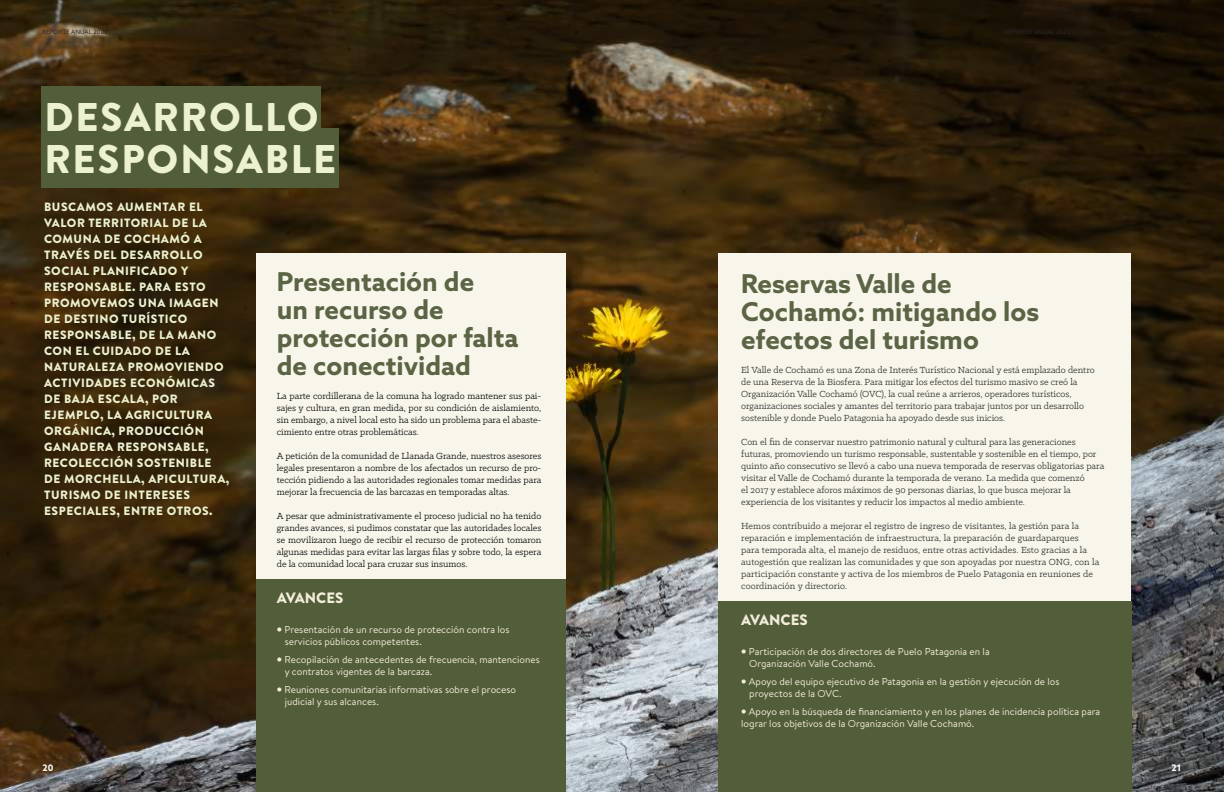
<style>
.page{position:relative;width:1224px;height:792px;background:#fff}
.page>*{position:absolute;margin:0;border:0;box-sizing:border-box;transform-origin:0 0}
.t1{font:900 40px/42px "Brandon Text";letter-spacing:.045em;color:#ecf1d0}
.t2{font:700 26px/28px "Azo Sans";color:#5b6444}
.t3{font:900 15px "Brandon Text";color:#f3edd9}
.t4{font:900 12px/16px "Brandon Text";letter-spacing:.045em;color:#ecf1d0}
.t5{font:10px/12px "Klinic Slab";color:#272726}
.t6{font:10px/12px "Klinic Slab";color:#000;text-align:justify}
.t7{font:10px/12px "Brandon Text";color:#f3edd9}
.t8{font:700 9px "Azo Sans";color:#fff}
.s1{font-family:"Museo Sans 900"}
</style>
<div class="page">
<img style="left:0;top:0;width:1224px;height:792px">
<div style="left:718px;top:253px;width:413px;height:370px;background:#f8f6eb"></div>
<div style="left:41px;top:86px;width:280px;height:60px;background:#525d3a"></div>
<div style="left:41px;top:128px;width:297px;height:60px;background:#525d3a"></div>
<div style="left:256px;top:253px;width:309px;height:340px;background:#f8f6eb"></div>
<div style="left:256px;top:579px;width:309px;height:213px;background:#525d3a"></div>
<div style="left:718px;top:601px;width:414px;height:191px;background:#525d3a"></div>
<h1 class="t1" style="left:44px;top:96px;width:293px">DESARROLLO<br>RESPONSABLE</h1>
<p class="t4" style="left:44px;top:199px;width:187px">BUSCAMOS AUMENTAR EL<br>VALOR TERRITORIAL DE LA<br>COMUNA DE COCHAMÓ A<br>TRAVÉS DEL DESARROLLO<br>SOCIAL PLANIFICADO Y<br>RESPONSABLE. PARA ESTO<br>PROMOVEMOS UNA IMAGEN<br>DE DESTINO TURÍSTICO<br>RESPONSABLE, DE LA MANO<br>CON EL CUIDADO DE LA<br>NATURALEZA PROMOVIENDO<br>ACTIVIDADES ECONÓMICAS<br>DE BAJA ESCALA, POR<br>EJEMPLO, LA AGRICULTURA<br>ORGÁNICA, PRODUCCIÓN<br>GANADERA RESPONSABLE,<br>RECOLECCIÓN SOSTENIBLE<br>DE MORCHELLA, APICULTURA,<br>TURISMO DE INTERESES<br>ESPECIALES, ENTRE OTROS.</p>
<h2 class="t2" style="left:277px;top:267px;width:243px">Presentación de<br>un recurso de protección por falta de conectividad</h2>
<p class="t6" style="left:277px;top:390px;width:266px">La parte cordillerana de la comuna ha logrado mantener sus pai&shy;sajes y cultura, en gran medida, por su condición de aislamiento, sin embargo, a nivel local esto ha sido un problema para el abaste&shy;cimiento entre otras problemáticas.</p>
<p class="t6" style="left:277px;top:450px;width:266px">A petición de la comunidad de Llanada Grande, nuestros asesores legales presentaron a nombre de los afectados un recurso de pro&shy;tección pidiendo a las autoridades regionales tomar medidas para mejorar la frecuencia de las barcazas en temporadas altas.</p>
<p class="t6" style="left:277px;top:510px;width:266px">A pesar que administrativamente el proceso judicial no ha tenido grandes avances, si pudimos constatar que las autoridades locales se movilizaron luego de recibir el recurso de protección tomaron algunas medidas para evitar las largas filas y sobre todo, la espera de la comunidad local para cruzar sus insumos.</p>
<h3 class="t3" style="left:277px;top:587px;width:68px">AVANCES</h3>
<p class="t7" style="left:285px;top:623px;width:226px;text-indent:-8px"><span class="s1">∞</span> Presentación de un recurso de protección contra los servicios públicos competentes.</p>
<p class="t7" style="left:285px;top:653px;width:257px;text-indent:-8px"><span class="s1">∞</span> Recopilación de antecedentes de frecuencia, mantenciones y contratos vigentes de la barcaza.</p>
<p class="t7" style="left:285px;top:683px;width:233px;text-indent:-8px"><span class="s1">∞</span> Reuniones comunitarias informativas sobre el proceso judicial y sus alcances.</p>
<h2 class="t2" style="left:741px;top:269px;width:300px">Reservas Valle de<br>Cochamó: mitigando los efectos del turismo</h2>
<p class="t5" style="left:741px;top:364px;width:355px">El Valle de Cochamó es una Zona de Interés Turístico Nacional y está emplazado dentro de una Reserva de la Biosfera. Para mitigar los efectos del turismo masivo se creó la Organización Valle Cochamó (OVC), la cual reúne a arrieros, operadores turísticos, organizaciones sociales y amantes del territorio para trabajar juntos por un desarrollo sostenible y donde Puelo Patagonia ha apoyado desde sus inicios.</p>
<p class="t5" style="left:741px;top:436px;width:365px">Con el fin de conservar nuestro patrimonio natural y cultural para las generaciones futuras, promoviendo un turismo responsable, sustentable y sostenible en el tiempo, por quinto año consecutivo se llevó a cabo una nueva temporada de reservas obligatorias para visitar el Valle de Cochamó durante la temporada de verano. La medida que comenzó<br>el 2017 y establece aforos máximos de 90 personas diarias, lo que busca mejorar la experiencia de los visitantes y reducir los impactos al medio ambiente.</p>
<p class="t5" style="left:741px;top:520px;width:360px">Hemos contribuido a mejorar el registro de ingreso de visitantes, la gestión para la reparación e implementación de infraestructura, la preparación de guardaparques para temporada alta, el manejo de residuos, entre otras actividades. Esto gracias a la autogestión que realizan las comunidades y que son apoyadas por nuestra ONG, con la participación constante y activa de los miembros de Puelo Patagonia en reuniones de coordinación y directorio.</p>
<h3 class="t3" style="left:741px;top:609px;width:68px">AVANCES</h3>
<p class="t7" style="left:749px;top:645px;width:242px;text-indent:-8px"><span class="s1">∞</span> Participación de dos directores de Puelo Patagonia en la<br>Organización Valle Cochamó.</p>
<p class="t7" style="left:749px;top:675px;width:312px;text-indent:-8px"><span class="s1">∞</span> Apoyo del equipo ejecutivo de Patagonia en la gestión y ejecución de los proyectos de la OVC.</p>
<p class="t7" style="left:741px;top:705px;width:361px"><span class="s1">∞</span> Apoyo en la búsqueda de financiamiento y en los planes de incidencia política para lograr los objetivos de la Organización Valle Cochamó.</p>
<p class="t8" style="left:43px;top:762px;width:12px">20</p>
<p class="t8" style="left:1172px;top:762px;width:11px">21</p>
</div>
